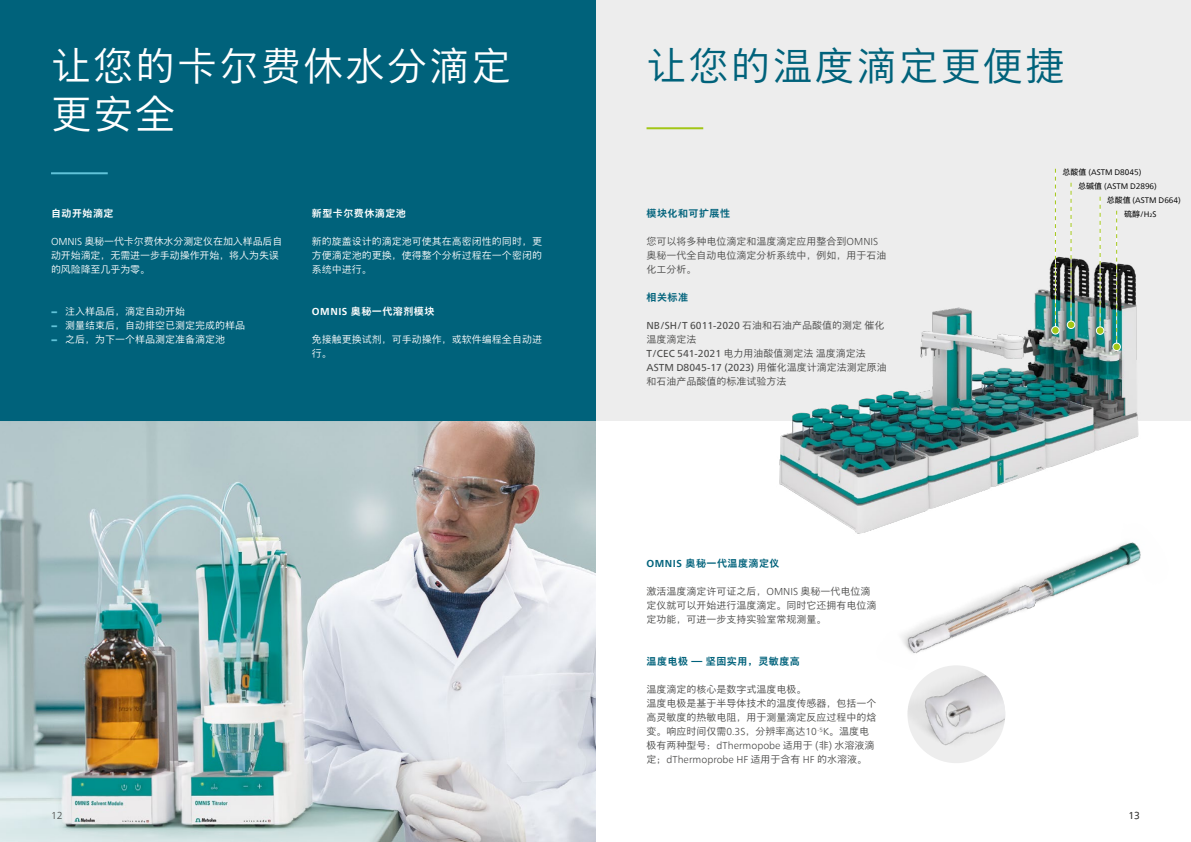
<style>
.page{position:relative;width:1191px;height:842px;background:#fff}
.page>*{position:absolute;margin:0;border:0;box-sizing:border-box;transform-origin:0 0}
.t1{font:300 40px/48px "M Xiang He Hei SC Pro";letter-spacing:.05em;color:#fff}
.t2{font:300 40px "M Xiang He Hei SC Pro";letter-spacing:.05em;color:#00627b}
.t3{font:300 10px/14px "M Xiang He Hei SC Pro";color:#4a4a49}
.t4{font:300 10px/14px "M Xiang He Hei SC Pro";color:#fff}
.t5{font:10px "Neue Frutiger World";color:#4a4a49}
.t6{font:700 10px "M Xiang He Hei SC Pro";letter-spacing:.05em;color:#00627b}
.t7{font:300 10px "Neue Frutiger World";color:#4a4a49}
.t8{font:700 10px "M Xiang He Hei SC Pro";letter-spacing:.05em;color:#fff}
.t9{font:8px "Neue Frutiger World";color:#000}
.s1{font-family:"Neue Frutiger World"}
.s2{font-family:"Neue Frutiger World Xtra Blk";font-weight:400;color:#61c3d9}
.s3{font-family:"M Xiang He Hei SC Pro";font-weight:300}
.s4{font-family:"Neue Frutiger World";font-weight:400}
.s5{font-family:"M Xiang He Hei SC Pro"}
</style>
<div class="page">
<div style="left:595px;top:0;width:596px;height:421px;background:#ededed"></div>
<div style="left:0;top:0;width:595px;height:421px;background:#00627b"></div>
<img style="left:779px;top:256px;width:360px;height:265px">
<img style="left:840px;top:436px;width:301px;height:317px">
<img style="left:907px;top:665px;width:98px;height:98px;border-radius:49px">
<svg style="left:1069px;top:183px;width:4px;height:137px"></svg>
<div style="left:1067px;top:321px;width:7px;height:7px;background:#a2c616;border-radius:50%"></div>
<div style="left:1066px;top:320px;width:9px;height:9px;border:1px solid #fff;border-radius:50%"></div>
<svg style="left:1098px;top:197px;width:4px;height:129px"></svg>
<svg style="left:1096px;top:327px;width:7px;height:7px"></svg>
<div style="left:1095px;top:326px;width:9px;height:9px;border:1px solid #fff;border-radius:50%"></div>
<svg style="left:1053px;top:169px;width:4px;height:157px"></svg>
<div style="left:1051px;top:327px;width:8px;height:7px;background:#a2c616;border-radius:50%"></div>
<div style="left:1051px;top:326px;width:8px;height:9px;border:1px solid #fff;border-radius:50%"></div>
<svg style="left:1114px;top:211px;width:4px;height:132px"></svg>
<div style="left:1112px;top:343px;width:8px;height:8px;background:#a2c616;border-radius:50%"></div>
<div style="left:1112px;top:343px;width:8px;height:8px;border:1px solid #fff;border-radius:50%"></div>
<hr style="left:51px;top:172px;width:57px;height:2px;background:#61c3d9">
<img style="left:0;top:421px;width:595px;height:421px">
<hr style="left:646px;top:127px;width:57px;height:2px;background:#a2c616">
<h1 class="t1" style="left:51px;top:43px;width:462px">让您的卡尔费休水分滴定更安全</h1>
<h1 class="t2" style="left:646px;top:41px;width:419px">让您的温度滴定更便捷</h1>
<p class="t8" style="left:51px;top:207px;width:64px">自动开始滴定</p>
<p class="t4" style="left:51px;top:234px;width:233px"><span class="s1">OMNIS</span> 奥秘一代卡尔费休水分测定仪在加入样品后自动开始滴定，无需进一步手动操作开始，将人为失误的风险降至几乎为零。</p>
<p class="t4" style="left:51px;top:304px;width:196px"><span class="s2">−</span> 注入样品后，滴定自动开始<br><span class="s2">−</span> 测量结束后，自动排空已测定完成的样品<span class="s2">−</span> 之后，为下一个样品测定准备滴定池</p>
<p class="t8" style="left:312px;top:207px;width:95px">新型卡尔费休滴定池</p>
<p class="t4" style="left:312px;top:234px;width:231px;text-align:justify">新的旋盖设计的滴定池可使其在高密闭性的同时，更方便滴定池的更换，使得整个分析过程在一个密闭的系统中进行。</p>
<p class="t8" style="left:312px;top:305px;width:124px"><span class="s1">OMNIS</span> 奥秘一代溶剂模块</p>
<p class="t4" style="left:312px;top:332px;width:231px">免接触更换试剂，可手动操作，或软件编程全自动进行。</p>
<p class="t6" style="left:646px;top:207px;width:85px">模块化和可扩展性</p>
<p class="t3" style="left:646px;top:234px;width:241px">您可以将多种电位滴定和温度滴定应用整合到<span class="s1">OMNIS</span>奥秘一代全自动电位滴定分析系统中，例如，用于石油化工分析。</p>
<p class="t6" style="left:646px;top:291px;width:43px">相关标准</p>
<p class="t5" style="left:646px;top:318px;width:239px">NB/SH/T 6011-2020 <span class="s3">石油和石油产品酸值的测定催化</span></p>
<p class="t3" style="left:646px;top:332px;width:221px">温度滴定法<br><span class="s4">T/CEC 541-2021</span> 电力用油酸值测定法温度滴定法</p>
<p class="t5" style="left:646px;top:360px;width:242px">ASTM D8045-17 (2023) <span class="s3">用催化温度计滴定法测定原油</span></p>
<p class="t3" style="left:646px;top:374px;width:141px">和石油产品酸值的标准试验方法</p>
<p class="t6" style="left:646px;top:557px;width:134px"><span class="s1">OMNIS</span> 奥秘一代温度滴定仪</p>
<p class="t3" style="left:646px;top:584px;width:231px">激活温度滴定许可证之后，<span class="s1">OMNIS</span> 奥秘一代电位滴定仪就可以开始进行温度滴定。同时它还拥有电位滴定功能，可进一步支持实验室常规测量。</p>
<p class="t6" style="left:646px;top:655px;width:155px">温度电极 — 坚固实用，灵敏度高</p>
<p class="t3" style="left:646px;top:682px;width:232px">温度滴定的核心是数字式温度电极。<br>温度电极是基于半导体技术的温度传感器，包括一个高灵敏度的热敏电阻，用于测量滴定反应过程中的焓变。响应时间仅需<span class="s1">0.3S</span>，分辨率高达<span class="s1">10</span><sup>-5</sup><span class="s1">K</span>。温度电极有两种型号：<span class="s1">dThermopobe</span> 适用于 (非) 水溶液滴</p>
<p class="t7" style="left:646px;top:752px;width:222px"><span class="s5">定；</span>dThermoprobe HF <span class="s5">适用于含有</span> HF <span class="s5">的水溶液。</span></p>
<p class="t9" style="left:1062px;top:166px;width:80px"><span class="s5">总酸值</span> (ASTM D8045)</p>
<p class="t9" style="left:1078px;top:180px;width:80px"><span class="s5">总碱值</span> (ASTM D2896)</p>
<p class="t9" style="left:1106px;top:194px;width:76px"><span class="s5">总酸值</span> (ASTM D664)</p>
<p class="t9" style="left:1124px;top:208px;width:34px"><span class="s5">硫醇</span>/H2S</p>
<p class="t7" style="left:51px;top:808px;width:13px">12</p>
<p class="t7" style="left:1128px;top:808px;width:13px">13</p>
</div>
